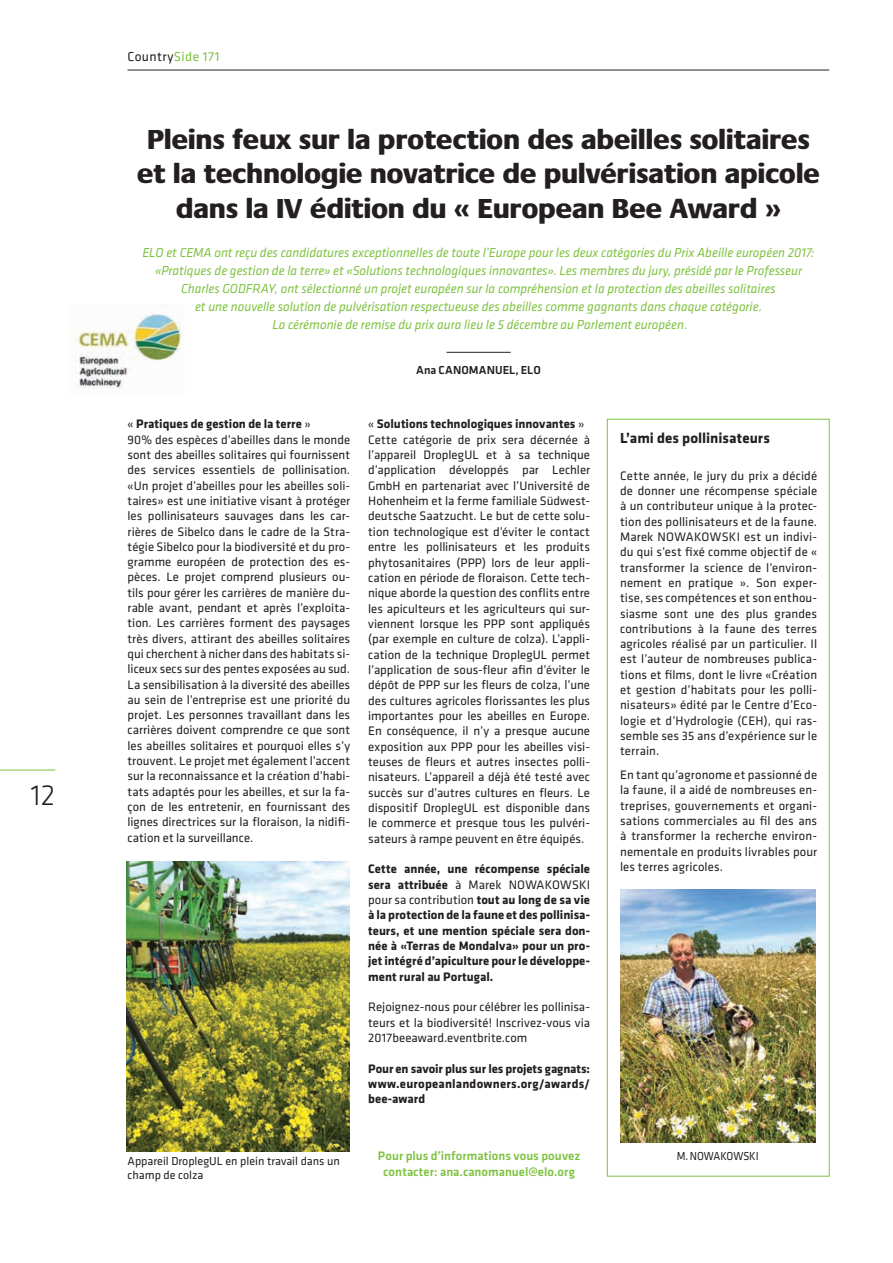
<style>
.page{position:relative;width:893px;height:1263px;background:#fff}
.page>*{position:absolute;margin:0;border:0;box-sizing:border-box;transform-origin:0 0}
.t1{font:300 30px "Klavika";color:#231f20}
.t2{font:800 28.5px/34.5px "Praxis";letter-spacing:.01em;color:#231f20;text-align:center}
.t3{font:700 15px "Klavika";color:#231f20}
.t4{font:italic 13.5px/18px "Klavika";color:#7fc241;text-align:center}
.t5{font:13.5px "Klavika";letter-spacing:.03em;color:#231f20}
.t6{font:12.75px/15.3px "Klavika";color:#231f20;text-align:justify}
.t7{font:700 12.75px/15.3px "Klavika";letter-spacing:.005em;color:#231f20;text-align:justify}
.t8{font:500 12.75px/15.8px "Klavika";color:#7fc241;text-align:center}
.t9{font:12px/13.5px "Klavika";color:#231f20}
.t10{font:500 12px "Klavika";color:#231f20}
.t11{font:12px "Klavika";color:#231f20;scale:.92 1}
.s1{color:#7fc241}
.s2{font-weight:700}
.s3{font-weight:400}
</style>
<div class="page">
<div style="left:607px;top:419px;width:223px;height:757px;border:1px solid #7fc241"></div>
<hr style="left:0;top:770px;width:55px;height:1px;background:#7fc241">
<hr style="left:128px;top:70px;width:701px;height:1px;background:#231f20">
<hr style="left:446px;top:352px;width:65px;height:1px;background:#231f20">
<img style="left:126px;top:861px;width:223px;height:290px">
<img style="left:72px;top:304px;width:110px;height:85px">
<img style="left:620px;top:889px;width:195px;height:254px">
<h1 class="t1" style="left:31px;top:779px;width:26px">12</h1>
<p class="t5" style="left:128px;top:49px;width:93px">Country<span class="s1">Side 171</span></p>
<h2 class="t2" style="left:137px;top:123px;width:684px">Pleins feux sur la protection des abeilles solitaires et la technologie novatrice de pulvérisation apicole dans la IV édition du « European Bee Award »</h2>
<p class="t4" style="left:142px;top:244px;width:674px">ELO et CEMA ont reçu des candidatures exceptionnelles de toute l’Europe pour les deux catégories du Prix Abeille européen 2017: «Pratiques de gestion de la terre» et «Solutions technologiques innovantes». Les membres du jury, présidé par le Professeur Charles GODFRAY, ont sélectionné un projet européen sur la compréhension et la protection des abeilles solitaires<br>et une nouvelle solution de pulvérisation respectueuse des abeilles comme gagnants dans chaque catégorie.<br>La cérémonie de remise du prix aura lieu le 5 décembre au Parlement européen.</p>
<p class="t10" style="left:416px;top:363px;width:126px">Ana CANOMANUEL, ELO</p>
<p class="t6" style="left:128px;top:417px;width:224px;text-align:left">« <span class="s2">Pratiques de gestion de la terre</span> »<br>90% des espèces d’abeilles dans le monde sont des abeilles solitaires qui fournissent des services essentiels de pollinisation. «Un projet d’abeilles pour les abeilles soli&shy;taires» est une initiative visant à protéger les pollinisateurs sauvages dans les car&shy;rières de Sibelco dans le cadre de la Stra&shy;tégie Sibelco pour la biodiversité et du pro&shy;gramme européen de protection des es&shy;pèces. Le projet comprend plusieurs ou&shy;tils pour gérer les carrières de manière du&shy;rable avant, pendant et après l’exploita&shy;tion. Les carrières forment des paysages très divers, attirant des abeilles solitaires qui cherchent à nicher dans des habitats si&shy;liceux secs sur des pentes exposées au sud.<br>La sensibilisation à la diversité des abeilles au sein de l’entreprise est une priorité du projet. Les personnes travaillant dans les carrières doivent comprendre ce que sont les abeilles solitaires et pourquoi elles s’y trouvent. Le projet met également l’accent sur la reconnaissance et la création d’habi&shy;tats adaptés pour les abeilles, et sur la fa&shy;çon de les entretenir, en fournissant des lignes directrices sur la floraison, la nidifi&shy;cation et la surveillance.</p>
<p class="t6" style="left:368px;top:417px;width:223px;text-align:left">« <span class="s2">Solutions technologiques innovantes</span> » Cette catégorie de prix sera décernée à l’appareil DroplegUL et à sa technique d’application développés par Lechler GmbH en partenariat avec l’Université de Hohenheim et la ferme familiale Südwest&shy;deutsche Saatzucht. Le but de cette solu&shy;tion technologique est d’éviter le contact entre les pollinisateurs et les produits phytosanitaires (PPP) lors de leur appli&shy;cation en période de floraison. Cette tech&shy;nique aborde la question des conflits entre les apiculteurs et les agriculteurs qui sur&shy;viennent lorsque les PPP sont appliqués (par exemple en culture de colza). L’appli&shy;cation de la technique DroplegUL permet l’application de sous-fleur afin d’éviter le dépôt de PPP sur les fleurs de colza, l’une des cultures agricoles florissantes les plus importantes pour les abeilles en Europe.<br>En conséquence, il n’y a presque aucune exposition aux PPP pour les abeilles visi&shy;teuses de fleurs et autres insectes polli&shy;nisateurs. L’appareil a déjà été testé avec succès sur d’autres cultures en fleurs. Le dispositif DroplegUL est disponible dans le commerce et presque tous les pulvéri&shy;sateurs à rampe peuvent en être équipés.</p>
<p class="t7" style="left:368px;top:862px;width:223px">Cette année, une récompense spéciale sera attribuée <span class="s3">à Marek NOWAKOWSKI pour sa contribution</span> tout au long de sa vie à la protection de la faune et des pollinisa&shy;teurs, et une mention spéciale sera don&shy;née à «Terras de Mondalva» pour un pro&shy;jet intégré d’apiculture pour le développe&shy;ment rural au Portugal.</p>
<p class="t6" style="left:368px;top:1000px;width:223px">Rejoignez-nous pour célébrer les pollinisa&shy;teurs et la biodiversité! Inscrivez-vous via 2017beeaward.eventbrite.com</p>
<p class="t7" style="left:368px;top:1061px;width:223px">Pour en savoir plus sur les projets gagnats: www.europeanlandowners.org/awards/ bee-award</p>
<p class="t9" style="left:128px;top:1155px;width:214px">Appareil DroplegUL en plein travail dans un champ de colza</p>
<p class="t8" style="left:378px;top:1148px;width:204px">Pour plus d’informations vous pouvez contacter: ana.canomanuel@elo.org</p>
<p class="t3" style="left:620px;top:430px;width:151px">L’ami des pollinisateurs</p>
<p class="t6" style="left:620px;top:468px;width:199px">Cette année, le jury du prix a décidé de donner une récompense spéciale à un contributeur unique à la protec&shy;tion des pollinisateurs et de la faune.<br>Marek NOWAKOWSKI est un indivi&shy;du qui s’est fixé comme objectif de « transformer la science de l’environ&shy;nement en pratique ». Son exper&shy;tise, ses compétences et son enthou&shy;siasme sont une des plus grandes contributions à la faune des terres agricoles réalisé par un particulier. Il est l’auteur de nombreuses publica&shy;tions et films, dont le livre «Création et gestion d’habitats pour les polli&shy;nisateurs» édité par le Centre d’Eco&shy;logie et d’Hydrologie (CEH), qui ras&shy;semble ses 35 ans d’expérience sur le terrain.</p>
<p class="t6" style="left:620px;top:767px;width:199px">En tant qu’agronome et passionné de la faune, il a aidé de nombreuses en&shy;treprises, gouvernements et organi&shy;sations commerciales au fil des ans à transformer la recherche environ&shy;nementale en produits livrables pour les terres agricoles.</p>
<p class="t11" style="left:677px;top:1149px;width:90px">M. NOWAKOWSKI</p>
</div>
